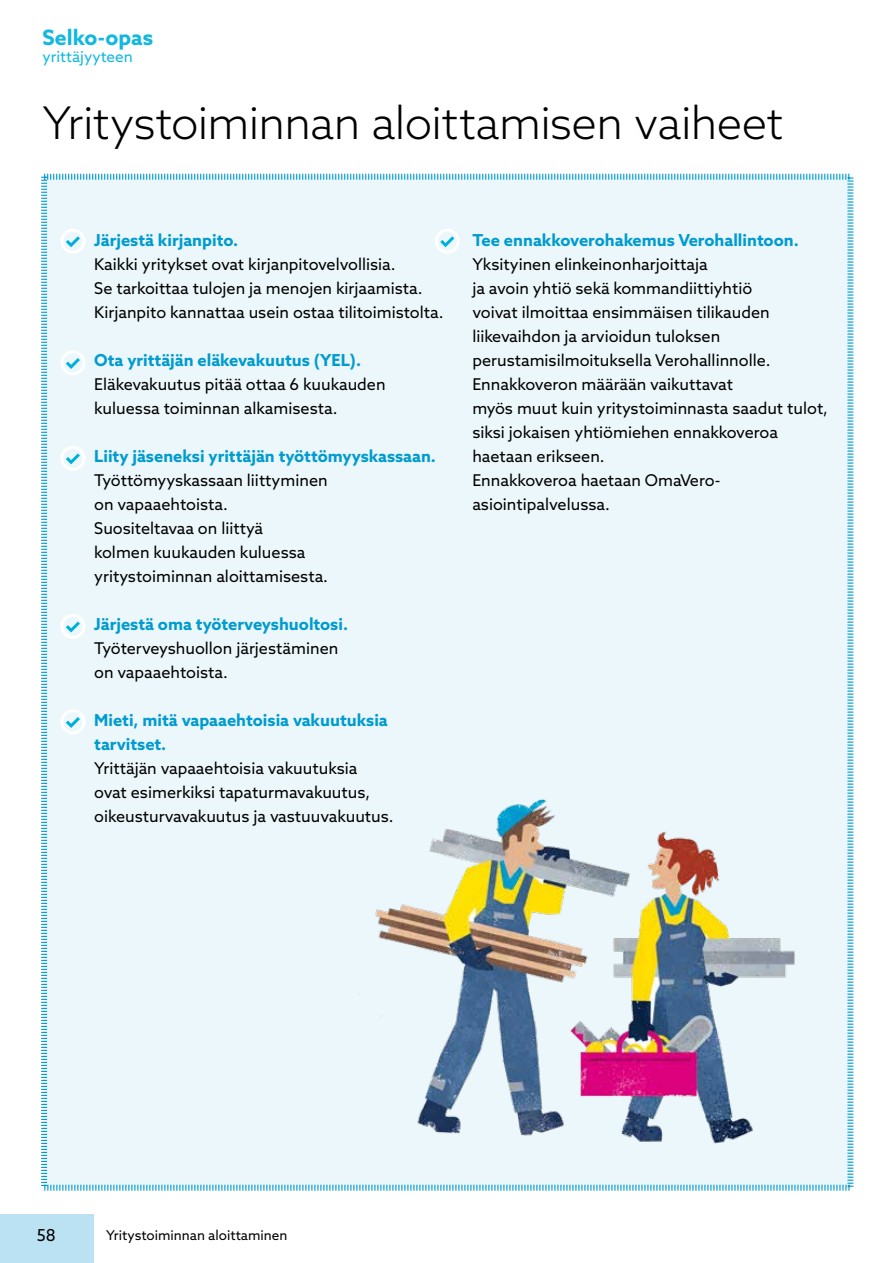
<style>
.page{position:relative;width:893px;height:1263px;background:#fff}
.page>*{position:absolute;margin:0;border:0;box-sizing:border-box;transform-origin:0 0}
.t1{font:300 45px "Azo Sans";letter-spacing:-.015em;color:#000}
.t2{font:700 21.15px "Azo Sans";color:#12b8e0}
.t3{font:700 16.5px/24px "Azo Sans";color:#009bcf}
.t4{font:16.5px "Azo Sans";color:#000}
.t5{font:16.2px/24px "Azo Sans";color:#000}
.t6{font:15.3px "Azo Sans";color:#12b8e0}
.t7{font:13.5px "Azo Sans";color:#000}
</style>
<div class="page">
<div style="left:0;top:1214px;width:94px;height:49px;background:#bbe2f3"></div>
<div style="left:41px;top:173px;width:813px;height:1018px;background:#ecf7fb"></div>
<svg style="left:435px;top:229px;width:25px;height:25px"></svg>
<svg style="left:60px;top:229px;width:25px;height:25px"></svg>
<svg style="left:60px;top:350px;width:25px;height:25px"></svg>
<svg style="left:60px;top:446px;width:25px;height:25px"></svg>
<svg style="left:60px;top:614px;width:25px;height:25px"></svg>
<svg style="left:60px;top:709px;width:25px;height:25px"></svg>
<img style="left:359px;top:774px;width:450px;height:384px">
<h2 class="t2" style="left:43px;top:23px;width:112px">Selko-opas</h2>
<p class="t6" style="left:43px;top:46px;width:92px">yrittäjyyteen</p>
<h1 class="t1" style="left:43px;top:94px;width:742px">Yritystoiminnan aloittamisen vaiheet</h1>
<p class="t3" style="left:94px;top:228px;width:146px">Järjestä kirjanpito.</p>
<p class="t5" style="left:94px;top:252px;width:351px">Kaikki yritykset ovat kirjanpitovelvollisia.<br>Se tarkoittaa tulojen ja menojen kirjaamista.<br>Kirjanpito kannattaa usein ostaa tilitoimistolta.</p>
<p class="t3" style="left:94px;top:348px;width:268px">Ota yrittäjän eläkevakuutus (YEL).</p>
<p class="t5" style="left:94px;top:372px;width:293px">Eläkevakuutus pitää ottaa 6 kuukauden kuluessa toiminnan alkamisesta.</p>
<p class="t3" style="left:94px;top:444px;width:343px">Liity jäseneksi yrittäjän työttömyyskassaan.</p>
<p class="t5" style="left:94px;top:468px;width:235px">Työttömyyskassaan liittyminen on vapaaehtoista.<br>Suositeltavaa on liittyä<br>kolmen kuukauden kuluessa yritystoiminnan aloittamisesta.</p>
<p class="t3" style="left:94px;top:612px;width:255px">Järjestä oma työterveyshuoltosi.</p>
<p class="t5" style="left:94px;top:636px;width:246px">Työterveyshuollon järjestäminen on vapaaehtoista.</p>
<p class="t3" style="left:94px;top:708px;width:295px">Mieti, mitä vapaaehtoisia vakuutuksia tarvitset.</p>
<p class="t5" style="left:94px;top:756px;width:301px">Yrittäjän vapaaehtoisia vakuutuksia ovat esimerkiksi tapaturmavakuutus, oikeusturvavakuutus ja vastuuvakuutus.</p>
<p class="t3" style="left:472px;top:228px;width:328px">Tee ennakkoverohakemus Verohallintoon.</p>
<p class="t5" style="left:472px;top:252px;width:357px">Yksityinen elinkeinonharjoittaja<br>ja avoin yhtiö sekä kommandiittiyhtiö<br>voivat ilmoittaa ensimmäisen tilikauden liikevaihdon ja arvioidun tuloksen perustamisilmoituksella Verohallinnolle.<br>Ennakkoveron määrään vaikuttavat<br>myös muut kuin yritystoiminnasta saadut tulot, siksi jokaisen yhtiömiehen ennakkoveroa haetaan erikseen.<br>Ennakkoveroa haetaan OmaVero&shy;asiointipalvelussa.</p>
<p class="t4" style="left:37px;top:1224px;width:20px">58</p>
<p class="t7" style="left:106px;top:1226px;width:183px">Yritystoiminnan aloittaminen</p>
</div>
